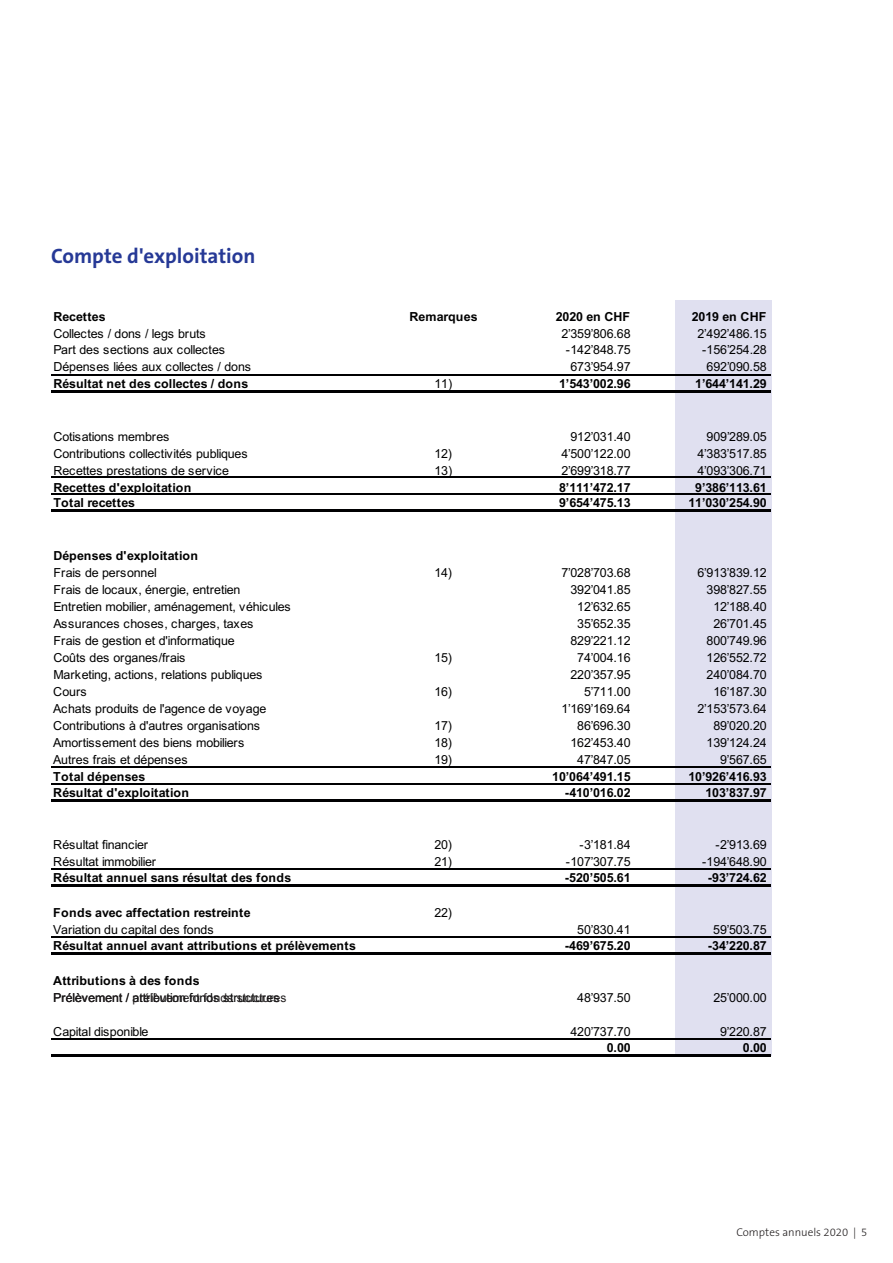
<style>
.page{position:relative;width:893px;height:1263px;background:#fff}
.page>*{position:absolute;margin:0;border:0;box-sizing:border-box;transform-origin:0 0}
.t1{font:700 21px "The Sans B7";color:#263996}
.t2{font:12.45px "Arial";letter-spacing:-.01em;color:#000001}
.t3{font:700 12.45px "Arial";letter-spacing:-.01em;color:#000001}
.t4{font:700 12.45px "Arial";letter-spacing:.025em;color:#000001}
.t5{font:12px "Arial";letter-spacing:.01em;color:#231f20}
.t6{font:300 11.25px "The Sans B3";color:#231f20}
</style>
<div class="page">
<div style="left:676px;top:301px;width:96px;height:755px;background:#e0e0f0"></div>
<hr style="left:51px;top:1054px;width:719px;height:2px;background:#000001">
<hr style="left:51px;top:1038px;width:719px;height:1px;background:#000001">
<hr style="left:51px;top:952px;width:719px;height:2px;background:#000001">
<hr style="left:51px;top:936px;width:719px;height:1px;background:#000001">
<hr style="left:51px;top:884px;width:719px;height:2px;background:#000001">
<hr style="left:51px;top:868px;width:719px;height:1px;background:#000001">
<hr style="left:51px;top:799px;width:719px;height:2px;background:#000001">
<hr style="left:51px;top:783px;width:719px;height:1px;background:#000001">
<hr style="left:51px;top:766px;width:719px;height:1px;background:#000001">
<hr style="left:51px;top:510px;width:719px;height:2px;background:#000001">
<hr style="left:51px;top:494px;width:719px;height:1px;background:#000001">
<hr style="left:51px;top:477px;width:719px;height:1px;background:#000001">
<hr style="left:51px;top:391px;width:719px;height:2px;background:#000001">
<hr style="left:51px;top:375px;width:719px;height:1px;background:#000001">
<h3 class="t1" style="left:51px;top:245px;width:206px">Compte d'exploitation</h3>
<p class="t3" style="left:53px;top:308px;width:54px">Recettes</p>
<p class="t3" style="left:409px;top:308px;width:70px">Remarques</p>
<p class="t3" style="left:556px;top:308px;width:76px">2020 en CHF</p>
<p class="t3" style="left:692px;top:308px;width:76px">2019 en CHF</p>
<p class="t2" style="left:53px;top:325px;width:154px">Collectes / dons / legs bruts</p>
<p class="t2" style="left:561px;top:325px;width:71px">2’359’806.68</p>
<p class="t2" style="left:697px;top:325px;width:71px">2’492’486.15</p>
<p class="t2" style="left:53px;top:341px;width:173px">Part des sections aux collectes</p>
<p class="t2" style="left:566px;top:341px;width:66px">-142’848.75</p>
<p class="t2" style="left:702px;top:341px;width:66px">-156’254.28</p>
<p class="t2" style="left:53px;top:358px;width:199px">Dépenses liées aux collectes / dons</p>
<p class="t2" style="left:570px;top:358px;width:62px">673’954.97</p>
<p class="t2" style="left:707px;top:358px;width:62px">692’090.58</p>
<p class="t3" style="left:53px;top:375px;width:197px">Résultat net des collectes / dons</p>
<p class="t2" style="left:434px;top:375px;width:19px">11)</p>
<p class="t3" style="left:559px;top:375px;width:73px">1’543’002.96</p>
<p class="t3" style="left:695px;top:375px;width:73px">1’644’141.29</p>
<p class="t2" style="left:53px;top:428px;width:118px">Cotisations membres</p>
<p class="t2" style="left:570px;top:428px;width:62px">912’031.40</p>
<p class="t2" style="left:707px;top:428px;width:62px">909’289.05</p>
<p class="t2" style="left:53px;top:445px;width:196px">Contributions collectivités publiques</p>
<p class="t2" style="left:434px;top:445px;width:19px">12)</p>
<p class="t2" style="left:561px;top:445px;width:71px">4’500’122.00</p>
<p class="t2" style="left:697px;top:445px;width:71px">4’383’517.85</p>
<p class="t2" style="left:53px;top:462px;width:177px">Recettes prestations de service</p>
<p class="t2" style="left:434px;top:462px;width:19px">13)</p>
<p class="t2" style="left:561px;top:462px;width:71px">2’699’318.77</p>
<p class="t2" style="left:697px;top:462px;width:71px">4’093’306.71</p>
<p class="t3" style="left:53px;top:478px;width:139px">Recettes d'exploitation</p>
<p class="t3" style="left:559px;top:478px;width:73px">8’111’472.17</p>
<p class="t3" style="left:695px;top:478px;width:73px">9’386’113.61</p>
<p class="t3" style="left:53px;top:494px;width:83px">Total recettes</p>
<p class="t3" style="left:559px;top:494px;width:73px">9’654’475.13</p>
<p class="t3" style="left:688px;top:494px;width:80px">11’030’254.90</p>
<p class="t3" style="left:53px;top:546px;width:146px">Dépenses d'exploitation</p>
<p class="t2" style="left:53px;top:564px;width:105px">Frais de personnel</p>
<p class="t2" style="left:434px;top:564px;width:19px">14)</p>
<p class="t2" style="left:561px;top:564px;width:71px">7’028’703.68</p>
<p class="t2" style="left:697px;top:564px;width:71px">6’913’839.12</p>
<p class="t2" style="left:53px;top:581px;width:189px">Frais de locaux, énergie, entretien</p>
<p class="t2" style="left:570px;top:581px;width:62px">392’041.85</p>
<p class="t2" style="left:707px;top:581px;width:62px">398’827.55</p>
<p class="t2" style="left:53px;top:598px;width:239px">Entretien mobilier, aménagement, véhicules</p>
<p class="t2" style="left:577px;top:598px;width:55px">12’632.65</p>
<p class="t2" style="left:713px;top:598px;width:55px">12’188.40</p>
<p class="t2" style="left:53px;top:615px;width:202px">Assurances choses, charges, taxes</p>
<p class="t2" style="left:577px;top:615px;width:55px">35’652.35</p>
<p class="t2" style="left:713px;top:615px;width:55px">26’701.45</p>
<p class="t2" style="left:53px;top:632px;width:183px">Frais de gestion et d'informatique</p>
<p class="t2" style="left:570px;top:632px;width:62px">829’221.12</p>
<p class="t2" style="left:707px;top:632px;width:62px">800’749.96</p>
<p class="t2" style="left:53px;top:649px;width:134px">Coûts des organes/frais</p>
<p class="t2" style="left:434px;top:649px;width:19px">15)</p>
<p class="t2" style="left:577px;top:649px;width:55px">74’004.16</p>
<p class="t2" style="left:707px;top:649px;width:62px">126’552.72</p>
<p class="t2" style="left:53px;top:666px;width:211px">Marketing, actions, relations publiques</p>
<p class="t2" style="left:570px;top:666px;width:62px">220’357.95</p>
<p class="t2" style="left:707px;top:666px;width:62px">240’084.70</p>
<p class="t2" style="left:53px;top:683px;width:35px">Cours</p>
<p class="t2" style="left:434px;top:683px;width:19px">16)</p>
<p class="t2" style="left:584px;top:683px;width:48px">5’711.00</p>
<p class="t2" style="left:713px;top:683px;width:55px">16’187.30</p>
<p class="t2" style="left:53px;top:700px;width:215px">Achats produits de l'agence de voyage</p>
<p class="t2" style="left:561px;top:700px;width:71px">1’169’169.64</p>
<p class="t2" style="left:697px;top:700px;width:71px">2’153’573.64</p>
<p class="t2" style="left:53px;top:717px;width:208px">Contributions à d'autres organisations</p>
<p class="t2" style="left:434px;top:717px;width:19px">17)</p>
<p class="t2" style="left:577px;top:717px;width:55px">86’696.30</p>
<p class="t2" style="left:713px;top:717px;width:55px">89’020.20</p>
<p class="t2" style="left:53px;top:734px;width:192px">Amortissement des biens mobiliers</p>
<p class="t2" style="left:434px;top:734px;width:19px">18)</p>
<p class="t2" style="left:570px;top:734px;width:62px">162’453.40</p>
<p class="t2" style="left:707px;top:734px;width:62px">139’124.24</p>
<p class="t2" style="left:53px;top:751px;width:136px">Autres frais et dépenses</p>
<p class="t2" style="left:434px;top:751px;width:19px">19)</p>
<p class="t2" style="left:577px;top:751px;width:55px">47’847.05</p>
<p class="t2" style="left:720px;top:751px;width:48px">9’567.65</p>
<p class="t4" style="left:53px;top:768px;width:93px">Total dépenses</p>
<p class="t3" style="left:552px;top:768px;width:80px">10’064’491.15</p>
<p class="t3" style="left:688px;top:768px;width:80px">10’926’416.93</p>
<p class="t3" style="left:53px;top:783px;width:137px">Résultat d'exploitation</p>
<p class="t3" style="left:565px;top:783px;width:67px">-410’016.02</p>
<p class="t3" style="left:705px;top:783px;width:63px">103’837.97</p>
<p class="t2" style="left:53px;top:836px;width:96px">Résultat financier</p>
<p class="t2" style="left:434px;top:836px;width:19px">20)</p>
<p class="t2" style="left:579px;top:836px;width:53px">-3’181.84</p>
<p class="t2" style="left:716px;top:836px;width:53px">-2’913.69</p>
<p class="t2" style="left:53px;top:853px;width:104px">Résultat immobilier</p>
<p class="t2" style="left:434px;top:853px;width:19px">21)</p>
<p class="t2" style="left:566px;top:853px;width:66px">-107’307.75</p>
<p class="t2" style="left:702px;top:853px;width:66px">-194’648.90</p>
<p class="t3" style="left:53px;top:869px;width:240px">Résultat annuel sans résultat des fonds</p>
<p class="t3" style="left:565px;top:869px;width:67px">-520’505.61</p>
<p class="t3" style="left:708px;top:869px;width:61px">-93’724.62</p>
<p class="t3" style="left:53px;top:904px;width:199px">Fonds avec affectation restreinte</p>
<p class="t2" style="left:434px;top:904px;width:19px">22)</p>
<p class="t2" style="left:53px;top:921px;width:162px">Variation du capital des fonds</p>
<p class="t2" style="left:577px;top:921px;width:55px">50’830.41</p>
<p class="t2" style="left:713px;top:921px;width:55px">59’503.75</p>
<p class="t3" style="left:53px;top:937px;width:304px">Résultat annuel avant attributions et prélèvements</p>
<p class="t3" style="left:565px;top:937px;width:67px">-469’675.20</p>
<p class="t3" style="left:708px;top:937px;width:61px">-34’220.87</p>
<p class="t4" style="left:53px;top:972px;width:148px">Attributions à des fonds</p>
<p class="t2" style="left:53px;top:989px;width:228px">Prélèvement / attribution fonds structures</p>
<p class="t5" style="left:54px;top:990px;width:234px">Prélèvement / prélèvement fonds stuctures</p>
<p class="t2" style="left:577px;top:989px;width:55px">48’937.50</p>
<p class="t2" style="left:713px;top:989px;width:55px">25’000.00</p>
<p class="t2" style="left:53px;top:1023px;width:97px">Capital disponible</p>
<p class="t2" style="left:570px;top:1023px;width:62px">420’737.70</p>
<p class="t2" style="left:720px;top:1023px;width:48px">9’220.87</p>
<p class="t3" style="left:607px;top:1039px;width:25px">0.00</p>
<p class="t3" style="left:743px;top:1039px;width:25px">0.00</p>
<p class="t6" style="left:736px;top:1226px;width:133px">Comptes annuels 2020 | 5</p>
</div>
